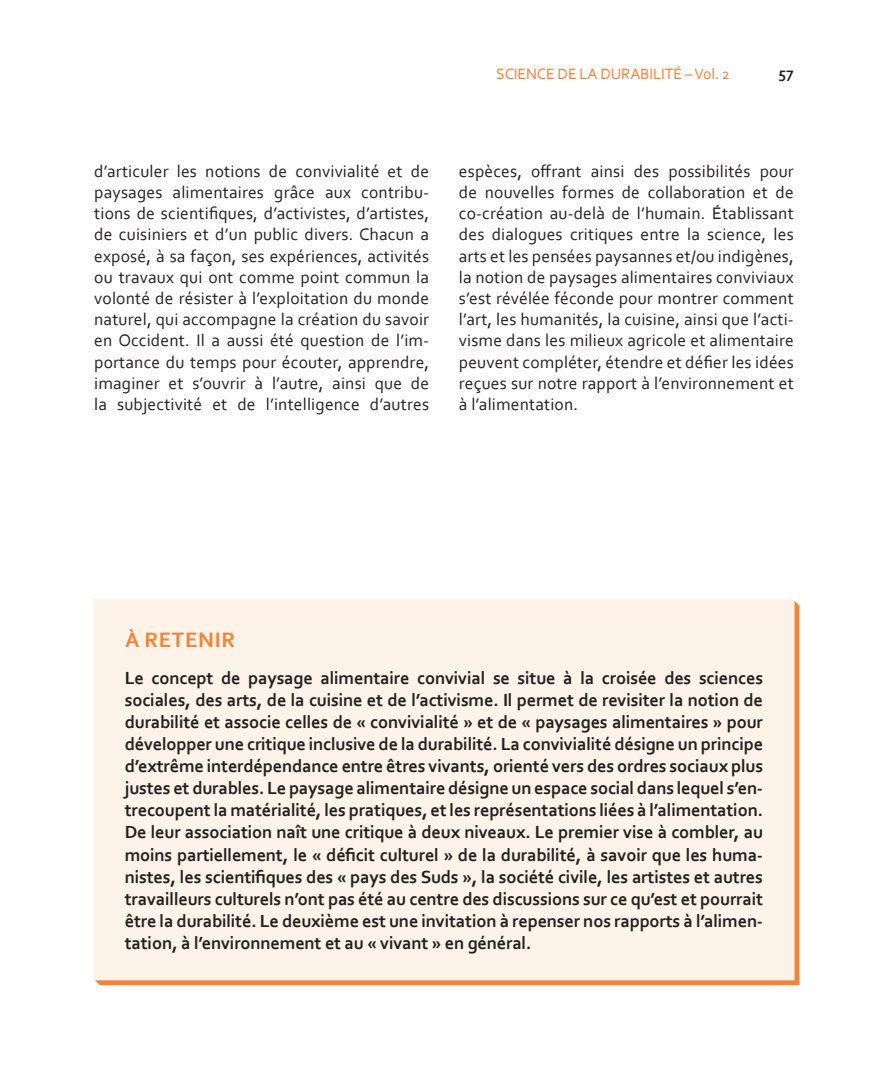
<style>
.page{position:relative;width:893px;height:1092px;background:#fff}
.page>*{position:absolute;margin:0;border:0;box-sizing:border-box;transform-origin:0 0}
.A_retenir{font:700 21.88px "Corbel";letter-spacing:.03em;color:#f48237}
.encadré{font:700 18.38px/22.1px "Corbel";letter-spacing:-.01em;color:#231f20;text-align:justify}
.texte_fiche{font:17.5px/21.2px "Corbel";letter-spacing:.01em;color:#231f20;text-align:justify}
.Theme_couleur{font:15.75px "Corbel";letter-spacing:-.01em;color:#f48237}
.t1{font:700 15.75px "Corbel";color:#231f20}
</style>
<div class="page">
<div style="left:94px;top:600px;width:700px;height:379px;background:#fef3e8"></div>
<div style="left:93px;top:599px;width:701px;height:381px;border:2px solid #fef3e8"></div>
<p class="Theme_couleur" style="left:496px;top:64px;width:235px">SCIENCE DE LA DURABILITÉ – Vol. 2</p>
<p class="t1" style="left:778px;top:63px;width:17px">57</p>
<p class="texte_fiche" style="left:94px;top:160px;width:336px">d’articuler les notions de convivialité et de paysages alimentaires grâce aux contribu&shy;tions de scientifiques, d’activistes, d’artistes, de cuisiniers et d’un public divers. Chacun a exposé, à sa façon, ses expériences, activités ou travaux qui ont comme point commun la volonté de résister à l’exploitation du monde naturel, qui accompagne la création du savoir en Occident. Il a aussi été question de l’im&shy;portance du temps pour écouter, apprendre, imaginer et s’ouvrir à l’autre, ainsi que de la subjectivité et de l’intelligence d’autres</p>
<p class="texte_fiche" style="left:459px;top:160px;width:336px">espèces, offrant ainsi des possibilités pour de nouvelles formes de collaboration et de co-création au-delà de l’humain. Établissant des dialogues critiques entre la science, les arts et les pensées paysannes et/ou indigènes, la notion de paysages alimentaires conviviaux s’est révélée féconde pour montrer comment l’art, les humanités, la cuisine, ainsi que l’acti&shy;visme dans les milieux agricole et alimentaire peuvent compléter, étendre et défier les idées reçues sur notre rapport à l’environnement et à l’alimentation.</p>
<p class="A_retenir" style="left:125px;top:626px;width:111px">À RETENIR</p>
<p class="encadré" style="left:125px;top:666px;width:640px">Le concept de paysage alimentaire convivial se situe à la croisée des sciences sociales, des arts, de la cuisine et de l’activisme. Il permet de revisiter la notion de durabilité et associe celles de « convivialité » et de « paysages alimentaires » pour développer une critique inclusive de la durabilité. La convivialité désigne un principe d’extrême interdépendance entre êtres vivants, orienté vers des ordres sociaux plus justes et durables. Le paysage alimentaire désigne un espace social dans lequel s’en&shy;trecoupent la matérialité, les pratiques, et les représentations liées à l’alimentation.<br>De leur association naît une critique à deux niveaux. Le premier vise à combler, au moins partiellement, le « déficit culturel » de la durabilité, à savoir que les huma&shy;nistes, les scientifiques des « pays des Suds », la société civile, les artistes et autres travailleurs culturels n’ont pas été au centre des discussions sur ce qu’est et pourrait être la durabilité. Le deuxième est une invitation à repenser nos rapports à l’alimen&shy;tation, à l’environnement et au « vivant » en général.</p>
</div>
